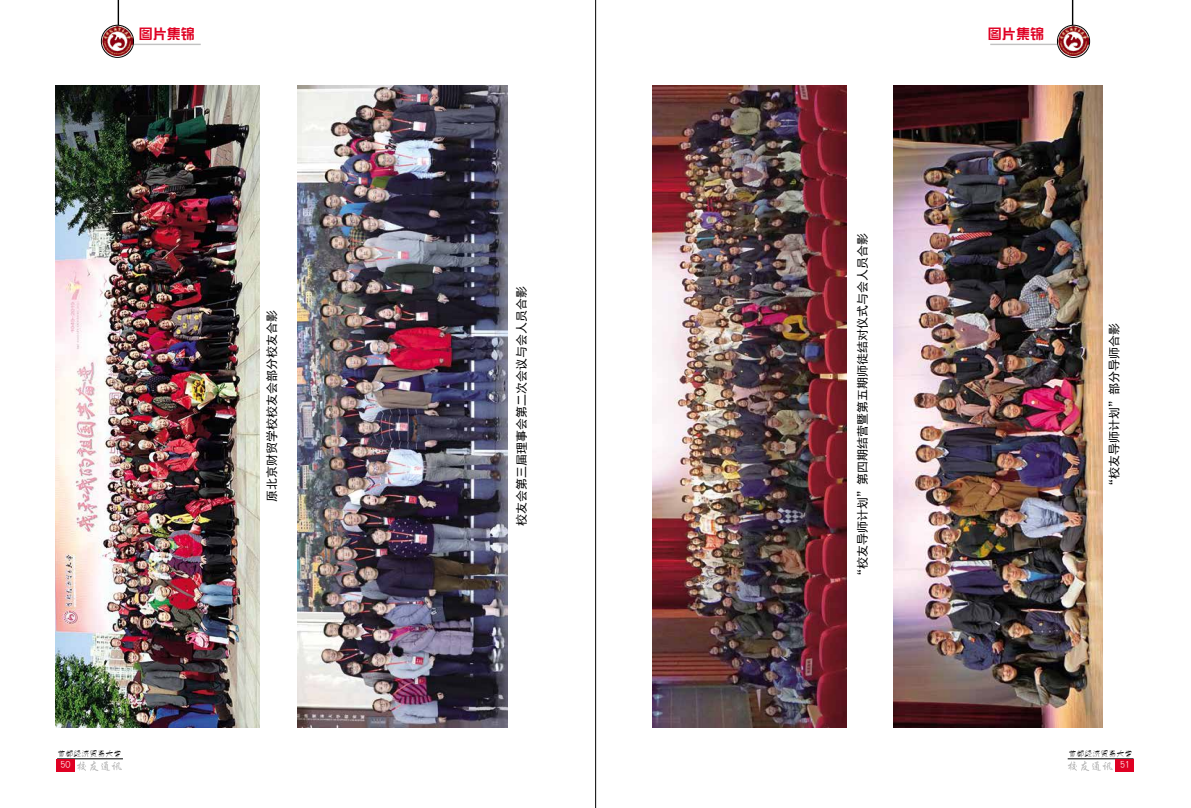
<style>
.page{position:relative;width:1191px;height:808px;background:#fff}
.page>*{position:absolute;margin:0;border:0;box-sizing:border-box;transform-origin:0 0}
.t1{font:14px "H Yk 1 gj";color:#df0023}
.t2{font:12px "Sim Hei";color:#000}
.t3{font:10px "H Yg 2 gj";color:#fff}
.t4{font:8px "H Yg 4 gj";color:#000}
</style>
<div class="page">
<hr style="left:1067px;top:758px;width:66px;height:1px;background:#000">
<div style="left:1115px;top:758px;width:19px;height:13px;background:#df0023"></div>
<hr style="left:57px;top:758px;width:66px;height:1px;background:#000">
<div style="left:56px;top:758px;width:19px;height:13px;background:#df0023"></div>
<svg style="left:77px;top:761px;width:45px;height:10px"></svg>
<svg style="left:1068px;top:761px;width:44px;height:10px"></svg>
<hr style="left:1072px;top:0;width:1px;height:44px;background:#000">
<hr style="left:990px;top:44px;width:91px;height:1px;background:#c2c2c2">
<div style="left:1057px;top:25px;width:32px;height:33px;border:1px solid #000;border-radius:50%"></div>
<hr style="left:118px;top:0;width:1px;height:44px;background:#000">
<hr style="left:115px;top:44px;width:86px;height:1px;background:#c2c2c2">
<div style="left:101px;top:25px;width:33px;height:32px;background:#6b6b6b;border-radius:50%"></div>
<div style="left:101px;top:25px;width:33px;height:33px;border:1px solid #000;border-radius:50%"></div>
<img style="left:103px;top:26px;width:29px;height:30px">
<img style="left:1058px;top:26px;width:30px;height:30px">
<hr style="left:595px;top:0;width:1px;height:808px;background:#000">
<img style="left:298px;top:85px;width:209px;height:642px">
<img style="left:652px;top:85px;width:194px;height:642px">
<img style="left:56px;top:85px;width:204px;height:642px">
<img style="left:893px;top:85px;width:209px;height:642px">
<p class="t1" style="left:139px;top:27px;width:57px">图片集锦</p>
<p class="t1" style="left:988px;top:27px;width:58px">图片集锦</p>
<p class="t4" style="left:57px;top:750px;width:66px">首都经济贸易大学</p>
<p class="t3" style="left:60px;top:759px;width:12px">50</p>
<p class="t2" style="left:266px;top:502px;width:193px;rotate:-90deg">原北京财贸学校校友会部分校友合影</p>
<p class="t2" style="left:515px;top:526px;width:242px;rotate:-90deg">校友会第三届理事会第二次会议与会人员合影</p>
<p class="t2" style="left:856px;top:581px;width:349px;rotate:-90deg">“校友导师计划”第四期结营暨第五期师徒结对仪式与会人员合影</p>
<p class="t2" style="left:1108px;top:491px;width:169px;rotate:-90deg">“校友导师计划”部分导师合影</p>
<p class="t4" style="left:1068px;top:750px;width:65px">首都经济贸易大学</p>
<p class="t3" style="left:1120px;top:759px;width:11px">51</p>
</div>
